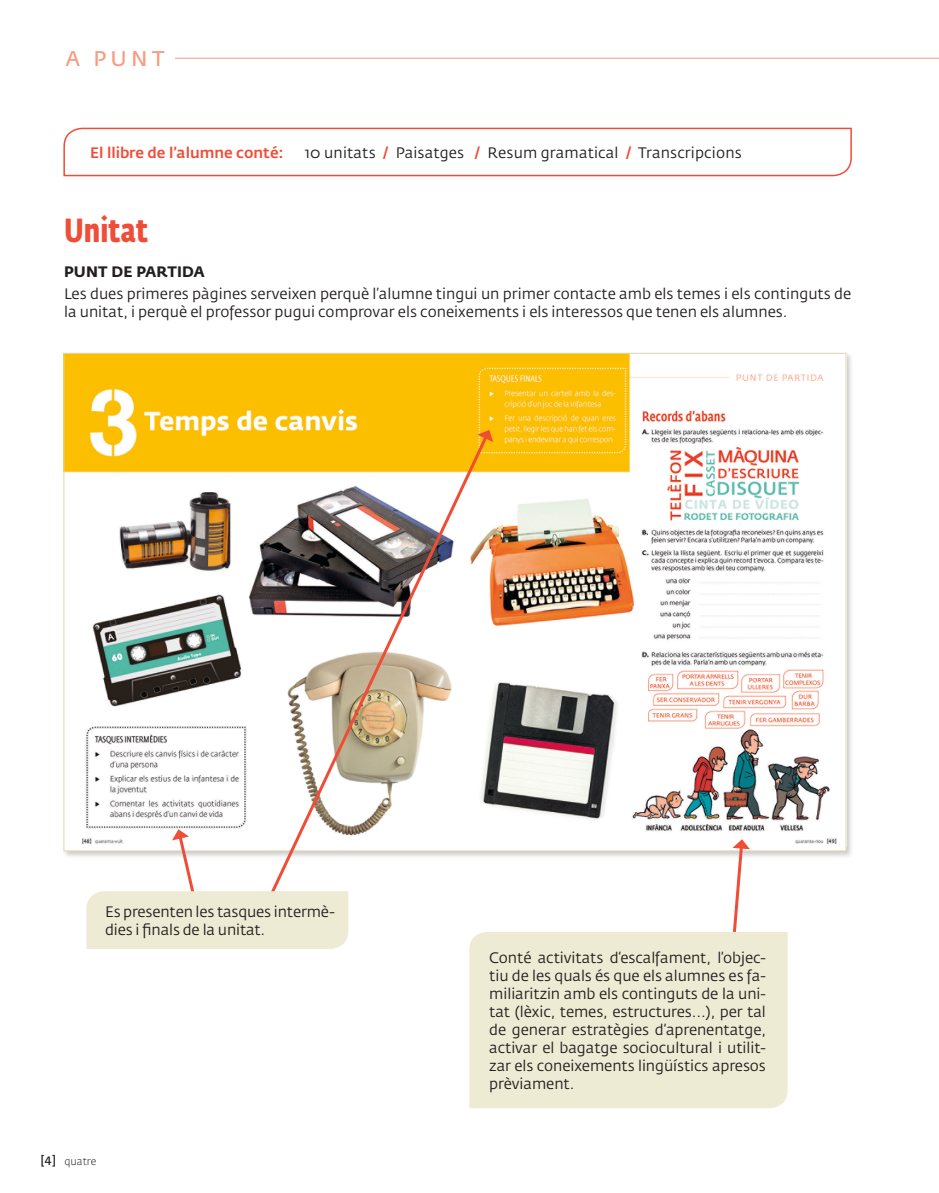
<style>
.page{position:relative;width:939px;height:1193px;background:#fff}
.page>*{position:absolute;margin:0;border:0;box-sizing:border-box;transform-origin:0 0}
.títol_apartat{font:700 33px "Fedra Sans Cond Std";color:#ef4d37}
.t1{font:21px "Fedra Sans Std";color:#f69c81}
.Fedra_book_10{font:15px/18px "Fedra Sans Std";color:#231f20}
.Fedra_book_10-2{font:500 15px "Fedra Sans Std";color:#ef4d37}
.subtítol_2{font:700 15px "Fedra Sans Std";letter-spacing:.01em;color:#231f20}
.t2{font:12px "Fedra Sans Std";color:#231f20}
.t3{font:300 10.5px "Fedra Sans Std";color:#231f20}
.s1{font-weight:500;color:#ef4d37}
</style>
<div class="page">
<div style="left:62px;top:351px;width:791px;height:507px;background:#231f20;opacity:.22"></div>
<img style="left:66px;top:355px;width:777px;height:491px">
<svg style="left:728px;top:839px;width:21px;height:92px"></svg>
<svg style="left:63px;top:127px;width:789px;height:50px"></svg>
<hr style="left:65px;top:58px;width:873px;height:1px;background:#f69c81">
<div style="left:57px;top:40px;width:118px;height:35px;background:#fff"></div>
<svg style="left:263px;top:432px;width:227px;height:474px"></svg>
<svg style="left:477px;top:430px;width:16px;height:12px"></svg>
<svg style="left:86px;top:829px;width:262px;height:119px"></svg>
<div style="left:469px;top:931px;width:318px;height:176px;background:#eeebd5"></div>
<p class="t1" style="left:65px;top:45px;width:100px">A PUNT</p>
<p class="Fedra_book_10-2" style="left:90px;top:143px;width:195px">El llibre de l’alumne conté:</p>
<p class="Fedra_book_10" style="left:305px;top:144px;width:438px">10 unitats <span class="s1">/</span> Paisatges <span class="s1">/</span> Resum gramatical <span class="s1">/</span> Transcripcions</p>
<p class="títol_apartat" style="left:64px;top:210px;width:85px">Unitat</p>
<p class="subtítol_2" style="left:64px;top:262px;width:142px">PUNT DE PARTIDA</p>
<p class="Fedra_book_10" style="left:64px;top:285px;width:788px">Les dues primeres pàgines serveixen perquè l’alumne tingui un primer contacte amb els temes i els continguts de la unitat, i perquè el professor pugui comprovar els coneixements i els interessos que tenen els alumnes.</p>
<p class="Fedra_book_10" style="left:105px;top:902px;width:231px">Es presenten les tasques intermè&shy;dies i finals de la unitat.</p>
<p class="t2" style="left:40px;top:1152px;width:17px">[4]</p>
<p class="t3" style="left:64px;top:1154px;width:33px">quatre</p>
<p class="Fedra_book_10" style="left:489px;top:948px;width:278px;text-align:justify">Conté activitats d’escalfament, l’objec&shy;tiu de les quals és que els alumnes es fa&shy;miliaritzin amb els continguts de la uni&shy;tat (lèxic, temes, estructures...), per tal de generar estratègies d’aprenentatge, activar el bagatge sociocultural i utilit&shy;zar els coneixements lingüístics apresos prèviament.</p>
</div>
